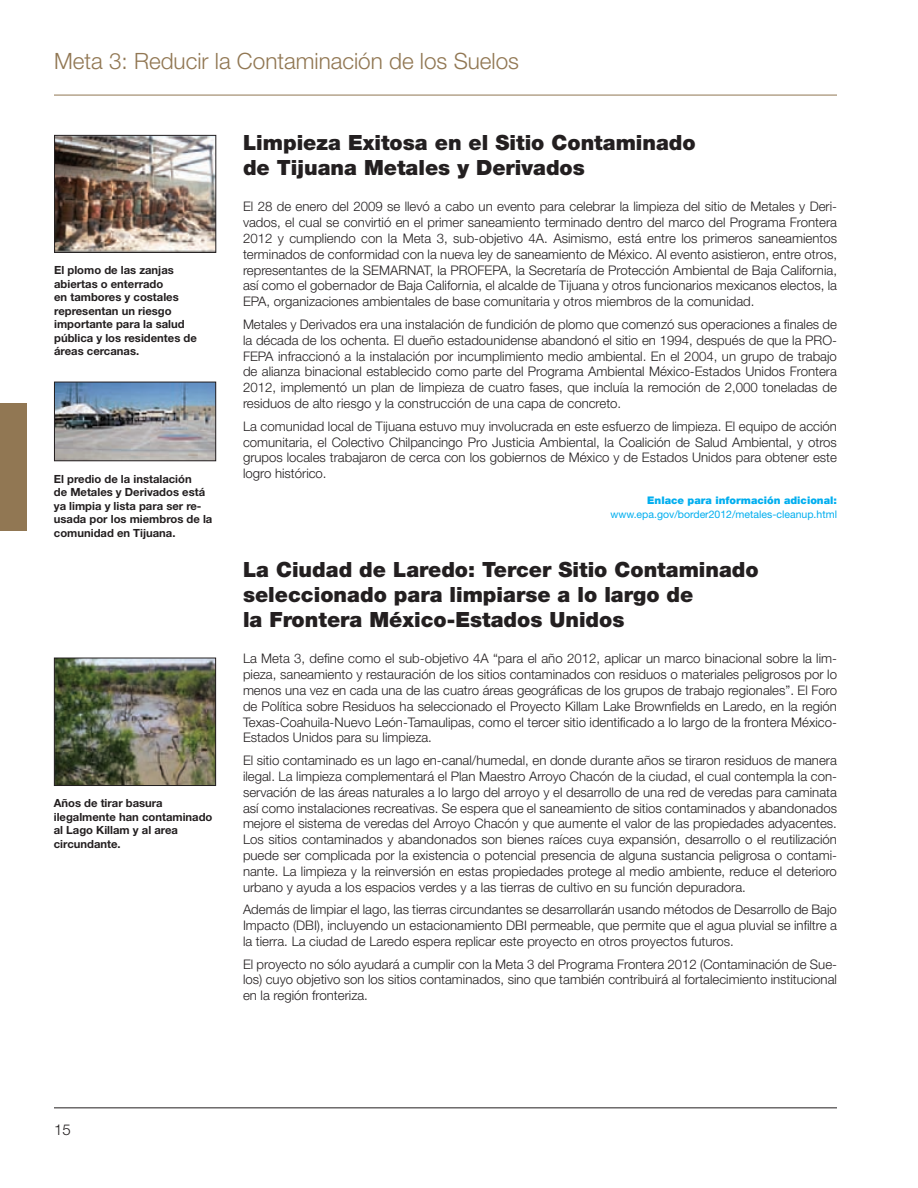
<style>
.page{position:relative;width:918px;height:1188px;background:#fff}
.page>*{position:absolute;margin:0;border:0;box-sizing:border-box;transform-origin:0 0}
.t1{font:300 22.5px "Helvetica Neue LT Std";color:#917753}
.t2{font:900 21px/25.2px "Helvetica Neue LT Std";color:#231f20}
.t3{font:300 15px "Helvetica Neue LT Std";color:#231f20}
.t4{font:300 13.2px/15.9px "Helvetica Neue LT Std";color:#231f20;text-align:justify}
.t5{font:700 11.25px/13.5px "Helvetica Neue LT Std";color:#231f20}
.t6{font:10.5px "Helvetica Neue LT Std";color:#00aeef}
.t7{font:900 10.5px "Helvetica Neue LT Std";color:#00aeef}
</style>
<div class="page">
<hr style="left:54px;top:95px;width:783px;height:1px;background:#917753">
<div style="left:0;top:403px;width:27px;height:127px;background:#917753"></div>
<hr style="left:54px;top:1107px;width:783px;height:1px;background:#231f20">
<img style="left:56px;top:137px;width:158px;height:114px">
<div style="left:54px;top:135px;width:162px;height:118px;border:1px solid #231f20"></div>
<img style="left:56px;top:384px;width:158px;height:75px">
<div style="left:54px;top:382px;width:162px;height:79px;border:1px solid #231f20"></div>
<img style="left:56px;top:660px;width:158px;height:124px">
<div style="left:54px;top:658px;width:162px;height:128px;border:1px solid #231f20"></div>
<h1 class="t1" style="left:54px;top:47px;width:467px">Meta 3: Reducir la Contaminación de los Suelos</h1>
<p class="t5" style="left:54px;top:263px;width:144px">El plomo de las zanjas abiertas o enterrado<br>en tambores y costales representan un riesgo importante para la salud pública y los residentes de áreas cercanas.</p>
<p class="t5" style="left:54px;top:472px;width:160px">El predio de la instalación<br>de Metales y Derivados está ya limpia y lista para ser re&shy;usada por los miembros de la comunidad en Tijuana.</p>
<p class="t5" style="left:54px;top:796px;width:160px">Años de tirar basura ilegalmente han contaminado al Lago Killam y al area circundante.</p>
<h2 class="t2" style="left:243px;top:130px;width:454px">Limpieza Exitosa en el Sitio Contaminado de Tijuana Metales y Derivados</h2>
<p class="t4" style="left:243px;top:198px;width:596px">El 28 de enero del 2009 se llevó a cabo un evento para celebrar la limpieza del sitio de Metales y Deri&shy;vados, el cual se convirtió en el primer saneamiento terminado dentro del marco del Programa Frontera 2012 y cumpliendo con la Meta 3, sub-objetivo 4A. Asimismo, está entre los primeros saneamientos terminados de conformidad con la nueva ley de saneamiento de México. Al evento asistieron, entre otros, representantes de la SEMARNAT, la PROFEPA, la Secretaría de Protección Ambiental de Baja California, así como el gobernador de Baja California, el alcalde de Tijuana y otros funcionarios mexicanos electos, la EPA, organizaciones ambientales de base comunitaria y otros miembros de la comunidad.</p>
<p class="t4" style="left:243px;top:316px;width:596px">Metales y Derivados era una instalación de fundición de plomo que comenzó sus operaciones a finales de la década de los ochenta. El dueño estadounidense abandonó el sitio en 1994, después de que la PRO-FEPA infraccionó a la instalación por incumplimiento medio ambiental. En el 2004, un grupo de trabajo de alianza binacional establecido como parte del Programa Ambiental México-Estados Unidos Frontera 2012, implementó un plan de limpieza de cuatro fases, que incluía la remoción de 2,000 toneladas de residuos de alto riesgo y la construcción de una capa de concreto.</p>
<p class="t4" style="left:243px;top:418px;width:595px">La comunidad local de Tijuana estuvo muy involucrada en este esfuerzo de limpieza. El equipo de acción comunitaria, el Colectivo Chilpancingo Pro Justicia Ambiental, la Coalición de Salud Ambiental, y otros grupos locales trabajaron de cerca con los gobiernos de México y de Estados Unidos para obtener este logro histórico.</p>
<p class="t7" style="left:647px;top:494px;width:191px">Enlace para información adicional:</p>
<p class="t6" style="left:610px;top:508px;width:228px">www.epa.gov/border2012/metales-cleanup.html</p>
<h2 class="t2" style="left:243px;top:557px;width:517px">La Ciudad de Laredo: Tercer Sitio Contaminado seleccionado para limpiarse a lo largo de<br>la Frontera México-Estados Unidos</h2>
<p class="t4" style="left:243px;top:650px;width:596px">La Meta 3, define como el sub-objetivo 4A “para el año 2012, aplicar un marco binacional sobre la lim&shy;pieza, saneamiento y restauración de los sitios contaminados con residuos o materiales peligrosos por lo menos una vez en cada una de las cuatro áreas geográficas de los grupos de trabajo regionales”. El Foro de Política sobre Residuos ha seleccionado el Proyecto Killam Lake Brownfields en Laredo, en la región Texas-Coahuila-Nuevo León-Tamaulipas, como el tercer sitio identificado a lo largo de la frontera México-Estados Unidos para su limpieza.</p>
<p class="t4" style="left:243px;top:752px;width:596px">El sitio contaminado es un lago en-canal/humedal, en donde durante años se tiraron residuos de manera ilegal. La limpieza complementará el Plan Maestro Arroyo Chacón de la ciudad, el cual contempla la con&shy;servación de las áreas naturales a lo largo del arroyo y el desarrollo de una red de veredas para caminata así como instalaciones recreativas. Se espera que el saneamiento de sitios contaminados y abandonados mejore el sistema de veredas del Arroyo Chacón y que aumente el valor de las propiedades adyacentes.<br>Los sitios contaminados y abandonados son bienes raíces cuya expansión, desarrollo o el reutilización puede ser complicada por la existencia o potencial presencia de alguna sustancia peligrosa o contami&shy;nante. La limpieza y la reinversión en estas propiedades protege al medio ambiente, reduce el deterioro urbano y ayuda a los espacios verdes y a las tierras de cultivo en su función depuradora.</p>
<p class="t4" style="left:243px;top:901px;width:596px">Además de limpiar el lago, las tierras circundantes se desarrollarán usando métodos de Desarrollo de Bajo Impacto (DBI), incluyendo un estacionamiento DBI permeable, que permite que el agua pluvial se infiltre a la tierra. La ciudad de Laredo espera replicar este proyecto en otros proyectos futuros.</p>
<p class="t4" style="left:243px;top:956px;width:596px">El proyecto no sólo ayudará a cumplir con la Meta 3 del Programa Frontera 2012 (Contaminación de Sue&shy;los) cuyo objetivo son los sitios contaminados, sino que también contribuirá al fortalecimiento institucional en la región fronteriza.</p>
<p class="t3" style="left:54px;top:1121px;width:18px">15</p>
</div>
